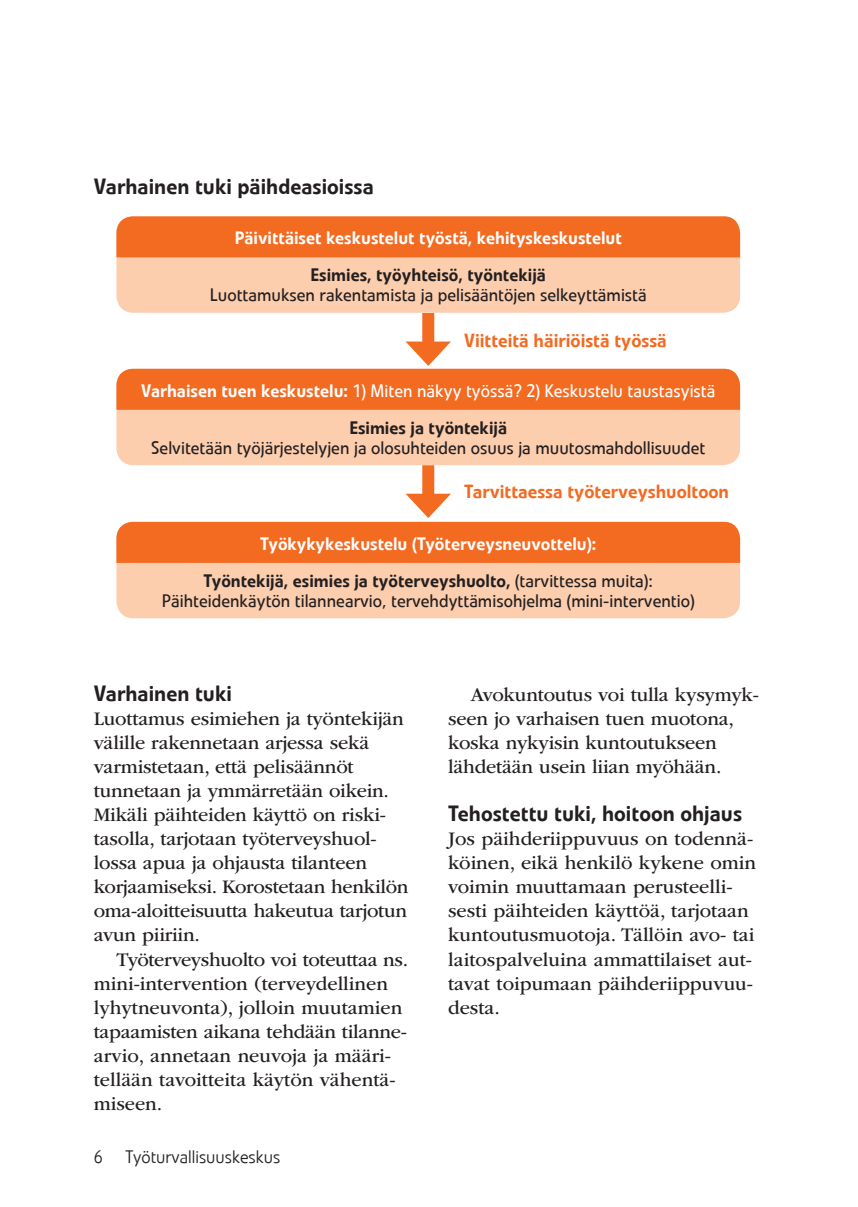
<style>
.page{position:relative;width:858px;height:1207px;background:#fff}
.page>*{position:absolute;margin:0;border:0;box-sizing:border-box;transform-origin:0 0}
.Väliotsikko{font:500 22px "Veto Com";color:#231f20}
.Leipis{font:20px/24px "ITC Garamond Std";letter-spacing:-.01em;color:#231f20}
.Leipis_sis{font:20px/24px "ITC Garamond Std";letter-spacing:-.01em;color:#231f20}
.Väliotsikko-2{font:500 19px "Veto Com";color:#f36a21}
.Väliotsikko-3{font:18px "Veto Com";color:#231f20}
.Väliotsikko-4{font:500 18px "Veto Com";color:#231f20}
.Väliotsikko-5{font:500 18px "Veto Com";color:#fff}
.Väliotsikko-6{font:18px "Veto Com";color:#fff}
.t1{font:300 18px "Veto Com";color:#231f20}
.s1{font-weight:500}
.s2{font-weight:400}
</style>
<div class="page">
<div style="left:422px;top:313px;width:12px;height:38px;background:#f36a21"></div>
<div style="left:422px;top:465px;width:12px;height:38px;background:#f36a21"></div>
<div style="left:116px;top:216px;width:624px;height:97px;background:#fcceae;border-radius:17px"></div>
<div style="left:116px;top:216px;width:624px;height:41px;background:#f36a21"></div>
<div style="left:116px;top:369px;width:624px;height:96px;background:#fcceae;border-radius:17px"></div>
<svg style="left:116px;top:341px;width:624px;height:69px"></svg>
<div style="left:116px;top:522px;width:624px;height:96px;background:#fcceae;border-radius:17px"></div>
<svg style="left:116px;top:494px;width:624px;height:69px"></svg>
<p class="Väliotsikko" style="left:94px;top:173px;width:282px">Varhainen tuki päihdeasioissa</p>
<p class="Väliotsikko-5" style="left:235px;top:227px;width:389px">Päivittäiset keskustelut työstä, kehityskeskustelut</p>
<p class="Väliotsikko-4" style="left:311px;top:264px;width:237px">Esimies, työyhteisö, työntekijä</p>
<p class="Väliotsikko-3" style="left:210px;top:285px;width:439px">Luottamuksen rakentamista ja pelisääntöjen selkeyttämistä</p>
<p class="Väliotsikko-2" style="left:464px;top:329px;width:204px">Viitteitä häiriöistä työssä</p>
<p class="Väliotsikko-6" style="left:141px;top:380px;width:576px"><span class="s1">Varhaisen tuen keskustelu:</span> 1) Miten näkyy työssä? 2) Keskustelu taustasyistä</p>
<p class="Väliotsikko-4" style="left:349px;top:417px;width:159px">Esimies ja työntekijä</p>
<p class="Väliotsikko-3" style="left:151px;top:437px;width:555px">Selvitetään työjärjestelyjen ja olosuhteiden osuus ja muutosmahdollisuudet</p>
<p class="Väliotsikko-2" style="left:464px;top:480px;width:266px">Tarvittaessa työterveyshuoltoon</p>
<p class="Väliotsikko-5" style="left:260px;top:533px;width:338px">Työkykykeskustelu (Työterveysneuvottelu):</p>
<p class="Väliotsikko-4" style="left:203px;top:570px;width:451px">Työntekijä, esimies ja työterveyshuolto, <span class="s2">(tarvittessa muita):</span></p>
<p class="Väliotsikko-3" style="left:162px;top:590px;width:534px">Päihteidenkäytön tilannearvio, tervehdyttämisohjelma (mini-interventio)</p>
<p class="Väliotsikko" style="left:94px;top:680px;width:140px">Varhainen tuki</p>
<p class="Leipis" style="left:94px;top:707px;width:316px">Luottamus esimiehen ja työntekijän välille rakennetaan arjessa sekä varmistetaan, että pelisäännöt tunnetaan ja ymmärretään oikein.<br>Mikäli päihteiden käyttö on riski&shy;tasolla, tarjotaan työterveyshuol&shy;lossa apua ja ohjausta tilanteen korjaamiseksi. Korostetaan henkilön oma-aloitteisuutta hakeutua tarjotun avun piiriin.</p>
<p class="Leipis_sis" style="left:94px;top:947px;width:316px;text-indent:23px">Työterveyshuolto voi toteuttaa ns. mini-intervention (terveydellinen lyhytneuvonta), jolloin muutamien tapaamisten aikana tehdään tilanne&shy;arvio, annetaan neuvoja ja määri&shy;tellään tavoitteita käytön vähentä&shy;miseen.</p>
<p class="t1" style="left:94px;top:1146px;width:10px">6</p>
<p class="t1" style="left:125px;top:1146px;width:157px">Työturvallisuuskeskus</p>
<p class="Leipis_sis" style="left:448px;top:683px;width:312px;text-indent:23px">Avokuntoutus voi tulla kysymyk&shy;seen jo varhaisen tuen muotona, koska nykyisin kuntoutukseen lähdetään usein liian myöhään.</p>
<p class="Väliotsikko" style="left:448px;top:800px;width:295px">Tehostettu tuki, hoitoon ohjaus</p>
<p class="Leipis" style="left:448px;top:827px;width:309px">Jos päihderiippuvuus on todennä&shy;köinen, eikä henkilö kykene omin voimin muuttamaan perusteelli&shy;sesti päihteiden käyttöä, tarjotaan kuntoutusmuotoja. Tällöin avo- tai laitospalveluina ammattilaiset aut&shy;tavat toipumaan päihderiippuvuu&shy;desta.</p>
</div>
